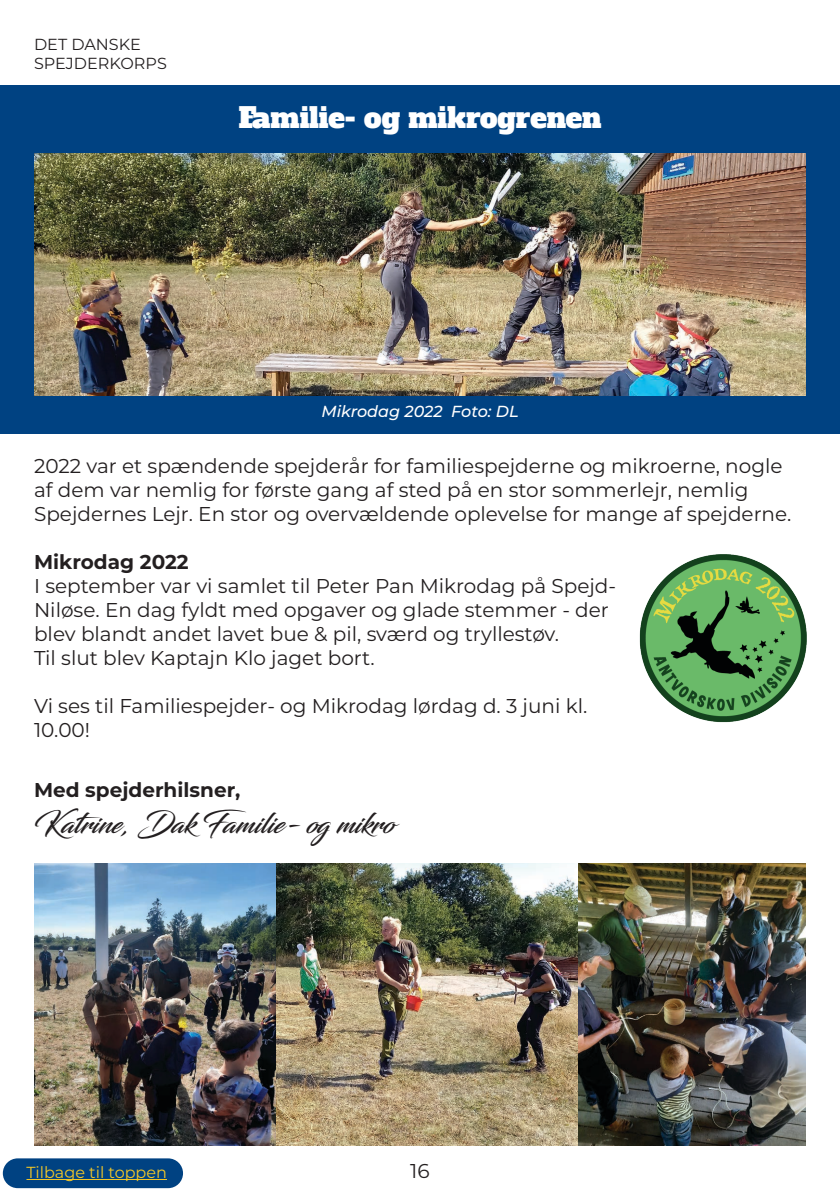
<style>
.page{position:relative;width:840px;height:1191px;background:#fff}
.page>*{position:absolute;margin:0;border:0;box-sizing:border-box;transform-origin:0 0}
.Overskrift_copy{font:28px "Blacksword";color:#231f20}
.Overskrift{font:28px "Alfa Slab One";color:#fff}
.t1{font:20px/24px "Montserrat";color:#231f20}
.Overskrift_copy-2{font:700 20px "Montserrat";color:#231f20}
.t2{font:16px/19.2px "Montserrat";color:#231f20}
.t3{font:italic 500 16px "Montserrat";color:#fff}
.t4{font:16px "Montserrat";color:#f5c826}
</style>
<div class="page">
<div style="left:0;top:85px;width:839px;height:349px;background:#004282"></div>
<img style="left:34px;top:153px;width:771px;height:242px">
<img style="left:639px;top:554px;width:168px;height:169px">
<img style="left:34px;top:863px;width:770px;height:282px">
<div style="left:3px;top:1158px;width:180px;height:30px;background:#004282;border-radius:15px"></div>
<hr style="left:26px;top:1179px;width:141px;height:1px;background:#f5c826">
<p class="t2" style="left:34px;top:34px;width:134px">DET DANSKE<br>SPEJDERKORPS</p>
<p class="Overskrift" style="left:238px;top:99px;width:364px">Familie- og mikrogrenen</p>
<p class="t3" style="left:321px;top:400px;width:198px">Mikrodag 2022 Foto: DL</p>
<p class="t1" style="left:34px;top:453px;width:758px">2022 var et spændende spejderår for familiespejderne og mikroerne, nogle af dem var nemlig for første gang af sted på en stor sommerlejr, nemlig<br>Spejdernes Lejr. En stor og overvældende oplevelse for mange af spejderne.</p>
<p class="Overskrift_copy-2" style="left:34px;top:547px;width:156px">Mikrodag 2022</p>
<p class="t1" style="left:34px;top:573px;width:583px">I september var vi samlet til Peter Pan Mikrodag på Spejd-<br>Niløse. En dag fyldt med opgaver og glade stemmer - der blev blandt andet lavet bue &amp; pil, sværd og tryllestøv.</p>
<p class="t1" style="left:34px;top:645px;width:342px">Til slut blev Kaptajn Klo jaget bort.</p>
<p class="t1" style="left:34px;top:693px;width:554px">Vi ses til Familiespejder- og Mikrodag lørdag d. 3 juni kl.<br>10.00!</p>
<p class="Overskrift_copy-2" style="left:34px;top:775px;width:208px">Med spejderhilsner,</p>
<p class="Overskrift_copy" style="left:34px;top:807px;width:362px">Katrine, Dak Familie- og mikro</p>
<p class="t4" style="left:26px;top:1161px;width:142px">Tilbage til toppen</p>
<p class="t1" style="left:410px;top:1158px;width:21px">16</p>
</div>
